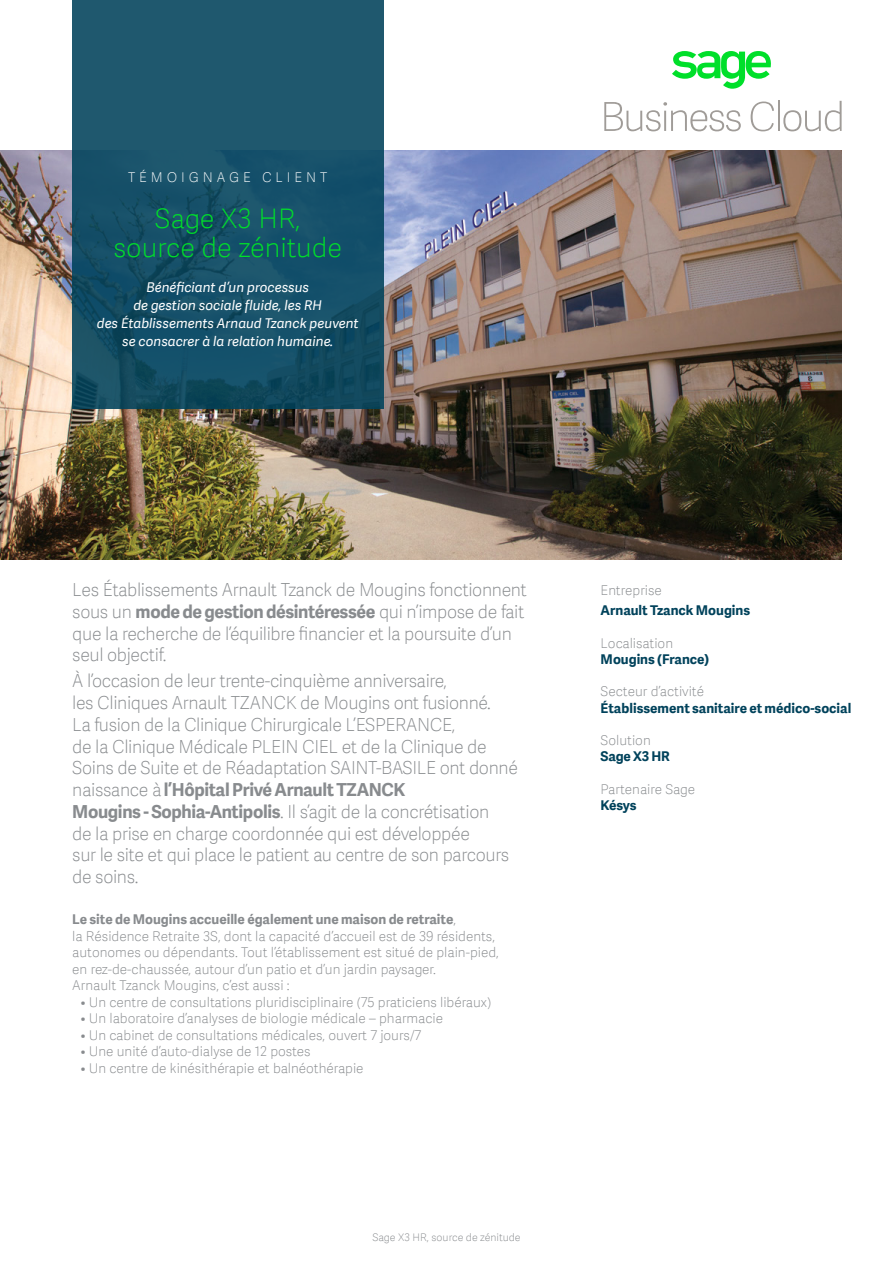
<style>
.page{position:relative;width:893px;height:1263px;background:#fff}
.page>*{position:absolute;margin:0;border:0;box-sizing:border-box;transform-origin:0 0}
.t1{font:27px/28.5px "Adelle Sans SAGE Th";color:#00df2a;text-align:center}
.t2{font:18px/21.8px "Adelle Sans SAGE Th";letter-spacing:-.02em;color:#888b8e}
.t3{font:700 18px "Adelle Sans SAGE";letter-spacing:-.02em;color:#888b8e}
.t4{font:13.5px/16.5px "Adelle Sans SAGE Th";color:#888b8e}
.t5{font:italic 13.5px/18px "Adelle Sans SAGE";color:#fff;text-align:center}
.t6{font:700 13.5px "Adelle Sans SAGE";color:#00425b}
.t7{font:700 13.5px "Adelle Sans SAGE";color:#888b8e}
.t8{font:13.5px "Adelle Sans SAGE Th";color:#fff}
.t9{font:10.5px "Adelle Sans SAGE Th";color:#888b8e}
.s1{font-family:"Adelle Sans SAGE Th";font-weight:400}
.s2{font-family:"Adelle Sans SAGE";font-weight:700}
</style>
<div class="page">
<img style="left:0;top:151px;width:842px;height:408px">
<svg style="left:72px;top:0;width:312px;height:409px;background:#185168"></svg>
<svg style="left:672px;top:51px;width:99px;height:38px"></svg>
<svg style="left:604px;top:102px;width:137px;height:29px"></svg>
<svg style="left:751px;top:102px;width:23px;height:29px"></svg>
<hr style="left:778px;top:101px;width:2px;height:30px;background:#a09c98">
<svg style="left:783px;top:101px;width:59px;height:30px"></svg>
<p class="t8" style="left:128px;top:168px;width:23px">T ém</p>
<p class="t8" style="left:167px;top:168px;width:107px">oi gna ge client</p>
<h1 class="t1" style="left:113px;top:203px;width:230px">Sage X3 HR, source de zénitude</h1>
<p class="t5" style="left:97px;top:277px;width:263px">Bénéficiant d’un processus<br>de gestion sociale fluide, les RH<br>des Établissements Arnaud Tzanck peuvent se consacrer à la relation humaine.</p>
<h2 class="t2" style="left:72px;top:578px;width:456px">Les Établissements Arnault Tzanck de Mougins fonctionnent</h2>
<h2 class="t3" style="left:72px;top:598px;width:454px"><span class="s1">sous un</span> mode de gestion désintéressée <span class="s1">qui n’impose de fait</span></h2>
<h2 class="t2" style="left:72px;top:622px;width:441px">que la recherche de l’équilibre financier et la poursuite d’un seul objectif.</h2>
<p class="t2" style="left:72px;top:670px;width:447px">À l’occasion de leur trente-cinquième anniversaire,<br>les Cliniques Arnault TZANCK de Mougins ont fusionné.<br>La fusion de la Clinique Chirurgicale L’ESPERANCE,<br>de la Clinique Médicale PLEIN CIEL et de la Clinique de Soins de Suite et de Réadaptation SAINT-BASILE ont donné</p>
<h2 class="t3" style="left:72px;top:776px;width:335px"><span class="s1">naissance à</span> l’Hôpital Privé Arnault TZANCK</h2>
<h2 class="t2" style="left:72px;top:800px;width:438px"><span class="s2">Mougins - Sophia-Antipolis</span>. Il s’agit de la concrétisation de la prise en charge coordonnée qui est développée<br>sur le site et qui place le patient au centre de son parcours de soins.</h2>
<p class="t7" style="left:72px;top:910px;width:385px">Le site de Mougins accueille également une maison de retraite<span class="s1">,</span></p>
<p class="t4" style="left:72px;top:927px;width:428px">la Résidence Retraite 3S, dont la capacité d’accueil est de 39 résidents, autonomes ou dépendants. Tout l’établissement est situé de plain-pied, en rez-de-chaussée, autour d’un patio et d’un jardin paysager.<br>Arnault Tzanck Mougins, c’est aussi :</p>
<p class="t4" style="left:81px;top:993px;width:412px">• Un centre de consultations pluridisciplinaire (75 praticiens libéraux)</p>
<p class="t4" style="left:81px;top:1010px;width:364px">• Un laboratoire d’analyses de biologie médicale – pharmacie</p>
<p class="t4" style="left:81px;top:1026px;width:342px">• Un cabinet de consultations médicales, ouvert 7 jours/7</p>
<p class="t4" style="left:81px;top:1043px;width:231px">• Une unité d’auto-dialyse de 12 postes</p>
<p class="t4" style="left:81px;top:1059px;width:284px">• Un centre de kinésithérapie et balnéothérapie</p>
<p class="t9" style="left:372px;top:1230px;width:150px">Sage X3 HR, source de zénitude</p>
<p class="t4" style="left:601px;top:581px;width:63px">Entreprise</p>
<p class="t6" style="left:601px;top:601px;width:151px">Arnault Tzanck Mougins</p>
<p class="t4" style="left:601px;top:634px;width:74px">Localisation</p>
<p class="t6" style="left:601px;top:649px;width:110px">Mougins (France)</p>
<p class="t4" style="left:601px;top:683px;width:105px">Secteur d’activité</p>
<p class="t6" style="left:601px;top:698px;width:252px">Établissement sanitaire et médico-social</p>
<p class="t4" style="left:601px;top:731px;width:52px">Solution</p>
<p class="t6" style="left:601px;top:746px;width:71px">Sage X3 HR</p>
<p class="t4" style="left:601px;top:780px;width:96px">Partenaire Sage</p>
<p class="t6" style="left:601px;top:795px;width:37px">Késys</p>
</div>
